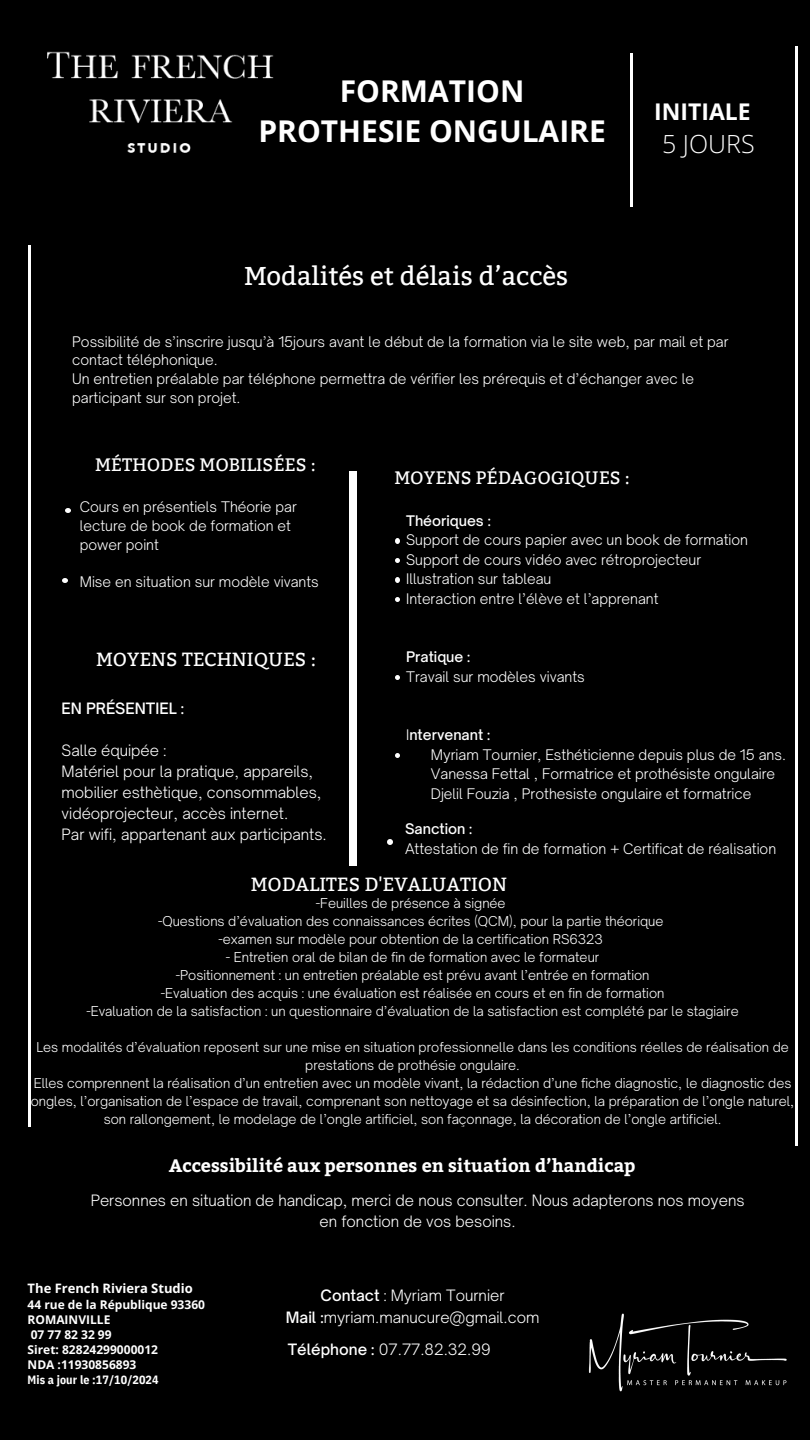
<style>
.page{position:relative;width:810px;height:1440px;background:#000}
.page>*{position:absolute;margin:0;border:0;box-sizing:border-box;transform-origin:0 0}
.t1{font:700 30px/39.8px "Open Sans";color:#fff;text-align:center}
.t2{font:25.7px "Bitter";color:#fff}
.t3{font:300 25px "Open Sans";color:#fff}
.t4{font:700 23px "Open Sans";color:#fff}
.t5{font:19px "Bitter";color:#fff}
.t6{font:700 18px "Bitter";color:#fff}
.t7{font:18px "Bitter";color:#fff}
.t8{font:300 15px/21px "Open Sauce One";color:#fff}
.t9{font:500 15px "Open Sauce One";color:#fff}
.t10{font:300 14px/19.5px "Open Sauce One";color:#fff}
.t11{font:500 14px "Open Sauce One";color:#fff}
.t12{font:300 13px/18px "Open Sauce One";color:#fff;text-align:center}
.t13{font:700 13px "Open Sans";color:#fff}
.t14{font:700 12px/15px "Open Sans";color:#fff}
.t15{font:700 12px "IBM Plex Sans Cond";letter-spacing:.005em;color:#fff}
.s1{font-weight:500}
.s2{font-weight:300}
</style>
<div class="page">
<hr style="left:28px;top:246px;width:3px;height:881px;background:#fff">
<svg style="left:66px;top:508px;width:4px;height:5px"></svg>
<svg style="left:63px;top:578px;width:4px;height:5px"></svg>
<svg style="left:395px;top:539px;width:5px;height:4px"></svg>
<svg style="left:395px;top:558px;width:5px;height:5px"></svg>
<svg style="left:395px;top:578px;width:5px;height:4px"></svg>
<svg style="left:395px;top:597px;width:5px;height:5px"></svg>
<svg style="left:395px;top:675px;width:5px;height:5px"></svg>
<svg style="left:395px;top:753px;width:5px;height:5px"></svg>
<hr style="left:630px;top:53px;width:3px;height:153px;background:#fff">
<hr style="left:795px;top:46px;width:3px;height:1099px;background:#fff">
<img style="left:47px;top:51px;width:227px;height:102px">
<img style="left:588px;top:1313px;width:199px;height:79px">
<div style="left:349px;top:471px;width:8px;height:394px;background:#fff"></div>
<svg style="left:388px;top:840px;width:4px;height:4px"></svg>
<p class="t1" style="left:258px;top:70px;width:349px">FORMATION<br>PROTHESIE ONGULAIRE</p>
<p class="t2" style="left:244px;top:261px;width:326px">Modalités et délais d’accès</p>
<p class="t4" style="left:654px;top:96px;width:98px">INITIALE</p>
<p class="t3" style="left:662px;top:126px;width:94px">5 JOURS</p>
<p class="t10" style="left:72px;top:332px;width:658px;line-height:18.8px">Possibilité de s’inscrire jusqu’à 15jours avant le début de la formation via le site web, par mail et par contact téléphonique.<br>Un entretien préalable par téléphone permettra de vérifier les prérequis et d’échanger avec le participant sur son projet.</p>
<p class="t7" style="left:95px;top:454px;width:222px">MÉTHODES MOBILISÉES :</p>
<p class="t10" style="left:80px;top:497px;width:219px;line-height:18.8px">Cours en présentiels Théorie par lecture de book de formation et power point</p>
<p class="t10" style="left:80px;top:572px;width:241px">Mise en situation sur modèle vivants</p>
<p class="t5" style="left:96px;top:648px;width:221px">MOYENS TECHNIQUES :</p>
<p class="t9" style="left:62px;top:699px;width:124px">EN PRÉSENTIEL :</p>
<p class="t8" style="left:62px;top:740px;width:267px">Salle équipée :<br>Matériel pour la pratique, appareils, mobilier esthètique, consommables, vidéoprojecteur, accès internet.<br>Par wifi, appartenant aux participants.</p>
<p class="t7" style="left:394px;top:467px;width:237px">MOYENS PÉDAGOGIQUES :</p>
<p class="t10" style="left:406px;top:511px;width:343px"><span class="s1">Théoriques :<br></span>Support de cours papier avec un book de formation Support de cours vidéo avec rétroprojecteur Illustration sur tableau<br>Interaction entre l’élève et l’apprenant</p>
<p class="t10" style="left:406px;top:647px;width:180px"><span class="s1">Pratique :<br></span>Travail sur modèles vivants</p>
<p class="t11" style="left:406px;top:726px;width:85px"><span class="s2">I</span>ntervenant :</p>
<p class="t10" style="left:431px;top:745px;width:357px">Myriam Tournier, Esthéticienne depuis plus de 15 ans.</p>
<p class="t10" style="left:431px;top:764px;width:346px">Vanessa Fettal , Formatrice et prothésiste ongulaire</p>
<h5 class="t10" style="left:431px;top:784px;width:322px">Djelil Fouzia , Prothesiste ongulaire et formatrice</h5>
<p class="t10" style="left:405px;top:819px;width:373px"><span class="s1">Sanction :<br></span>Attestation de fin de formation + Certificat de réalisation</p>
<p class="t5" style="left:251px;top:873px;width:258px">MODALITES D'EVALUATION</p>
<p class="t12" style="left:316px;top:894px;width:191px">-Feuilles de présence à signée</p>
<p class="t12" style="left:158px;top:912px;width:507px">-Questions d’évaluation des connaissances écrites (QCM), pour la partie théorique</p>
<p class="t12" style="left:219px;top:930px;width:386px">-examen sur modèle pour obtention de la certification RS6323</p>
<p class="t12" style="left:226px;top:948px;width:375px">- Entretien oral de bilan de fin de formation avec le formateur</p>
<p class="t12" style="left:176px;top:966px;width:475px">-Positionnement : un entretien préalable est prévu avant l’entrée en formation</p>
<h6 class="t12" style="left:161px;top:984px;width:505px">-Evaluation des acquis : une évaluation est réalisée en cours et en fin de formation</h6>
<p class="t12" style="left:86px;top:1002px;width:654px">-Evaluation de la satisfaction : un questionnaire d’évaluation de la satisfaction est complété par le stagiaire</p>
<p class="t12" style="left:36px;top:1038px;width:754px">Les modalités d’évaluation reposent sur une mise en situation professionnelle dans les conditions réelles de réalisation de prestations de prothésie ongulaire.</p>
<p class="t12" style="left:31px;top:1074px;width:765px">Elles comprennent la réalisation d’un entretien avec un modèle vivant, la rédaction d’une fiche diagnostic, le diagnostic des ongles, l’organisation de l’espace de travail, comprenant son nettoyage et sa désinfection, la préparation de l’ongle naturel, son rallongement, le modelage de l’ongle artificiel, son façonnage, la décoration de l’ongle artificiel.</p>
<p class="t6" style="left:169px;top:1152px;width:468px">Accessibilité aux personnes en situation d’handicap</p>
<p class="t8" style="left:91px;top:1189px;width:655px;text-align:center">Personnes en situation de handicap, merci de nous consulter. Nous adapterons nos moyens en fonction de vos besoins.</p>
<p class="t13" style="left:28px;top:1279px;width:167px">The French Riviera Studio</p>
<p class="t14" style="left:28px;top:1297px;width:179px">44 rue de la République 93360<br>ROMAINVILLE</p>
<p class="t14" style="left:31px;top:1327px;width:82px">07 77 82 32 99</p>
<p class="t14" style="left:28px;top:1342px;width:132px">Siret: 82824299000012</p>
<p class="t14" style="left:28px;top:1357px;width:110px">NDA :11930856893</p>
<h5 class="t15" style="left:28px;top:1372px;width:133px">Mis a jour le :17/10/2024</h5>
<p class="t8" style="left:321px;top:1284px;width:185px"><span class="s1">Contact</span> : Myriam Tournier</p>
<p class="t8" style="left:286px;top:1307px;width:255px"><span class="s1">Mail :</span>myriam.manucure@gmail.com</p>
<p class="t8" style="left:288px;top:1339px;width:204px"><span class="s1">Téléphone :</span> 07.77.82.32.99</p>
</div>
